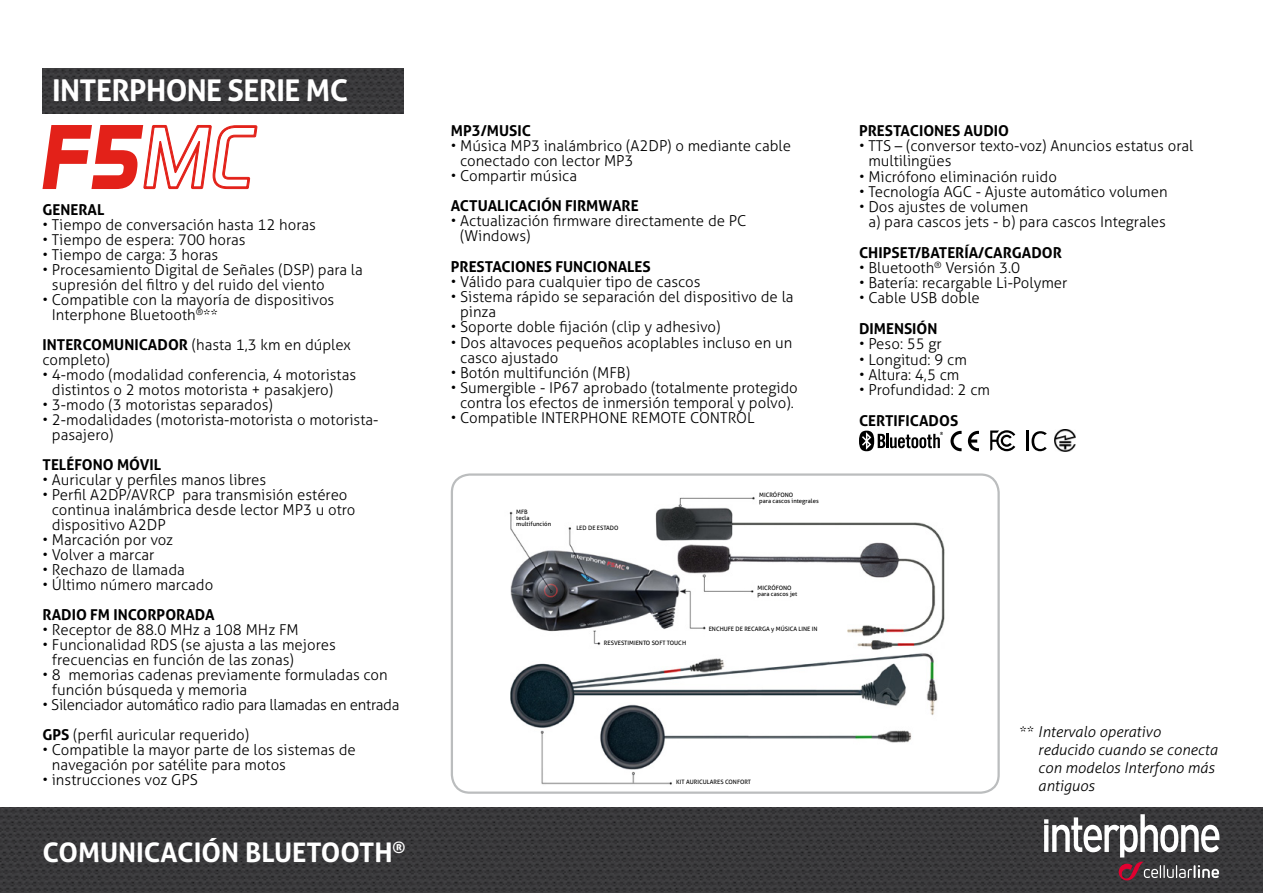
<style>
.page{position:relative;width:1263px;height:893px;background:#fff}
.page>*{position:absolute;margin:0;border:0;box-sizing:border-box;transform-origin:0 0}
.t1{font:700 30px "Aller Typo";letter-spacing:-.02em;color:#fff}
.t2{font:700 27px "Aller Typo";color:#fff}
.t3{font:300 15px/15px "Aller Typo";color:#000}
.t4{font:700 15px "Aller Typo";color:#000}
.t5{font:300 15px/30px "Aller Typo";letter-spacing:-.02em;color:#000}
.t6{font:italic 300 15px/18px "Aller Typo";color:#000}
.t7{font:6px/6px "Aller Typo";color:#000}
.s1{font-weight:700}
.s2{font-style:normal}
</style>
<div class="page">
<img style="left:0;top:808px;width:1263px;height:85px">
<svg style="left:1044px;top:814px;width:175px;height:66px"></svg>
<img style="left:509px;top:496px;width:436px;height:289px">
<div style="left:451px;top:473px;width:549px;height:321px;border:2px solid #bbbdbe;border-radius:18px"></div>
<svg style="left:43px;top:113px;width:361px;height:77px"></svg>
<img style="left:43px;top:68px;width:361px;height:45px">
<svg style="left:859px;top:431px;width:84px;height:20px"></svg>
<svg style="left:950px;top:431px;width:11px;height:20px"></svg>
<svg style="left:968px;top:431px;width:11px;height:20px"></svg>
<svg style="left:990px;top:430px;width:25px;height:21px"></svg>
<hr style="left:1026px;top:431px;width:3px;height:20px;background:#000">
<svg style="left:1031px;top:431px;width:16px;height:20px"></svg>
<img style="left:1054px;top:430px;width:21px;height:21px">
<div style="left:757px;top:489px;width:64px;height:17px;background:#fff"></div>
<div style="left:755px;top:582px;width:63px;height:18px;background:#fff"></div>
<div style="left:706px;top:620px;width:122px;height:17px;background:#fff"></div>
<div style="left:602px;top:634px;width:101px;height:18px;background:#fff"></div>
<div style="left:674px;top:773px;width:110px;height:18px;background:#fff"></div>
<div style="left:574px;top:519px;width:77px;height:17px;background:#fff"></div>
<div style="left:514px;top:504px;width:50px;height:26px;background:#fff"></div>
<h1 class="t1" style="left:52px;top:72px;width:298px">INTERPHONE SERIE MC</h1>
<h1 class="t1" style="left:52px;top:72px;width:48px">xxx</h1>
<p class="t4" style="left:43px;top:200px;width:64px">GENERAL</p>
<p class="t3" style="left:43px;top:217px;width:275px">• Tiempo de conversación hasta 12 horas</p>
<p class="t3" style="left:43px;top:232px;width:205px">• Tiempo de espera: 700 horas</p>
<p class="t3" style="left:43px;top:247px;width:177px">• Tiempo de carga: 3 horas</p>
<p class="t3" style="left:52px;top:262px;width:312px;text-indent:-9px">• Procesamiento Digital de Señales (DSP) para la supresión del filtro y del ruido del viento</p>
<p class="t3" style="left:52px;top:292px;width:284px;text-indent:-9px">• Compatible con la mayoría de dispositivos<br>Interphone Bluetooth<sup>®</sup>**</p>
<p class="t3" style="left:43px;top:337px;width:310px"><span class="s1">INTERCOMUNICADOR</span> (hasta 1,3 km en dúplex completo)</p>
<p class="t3" style="left:52px;top:367px;width:306px;text-indent:-9px">• 4-modo (modalidad conferencia, 4 motoristas distintos o 2 motos motorista + pasakjero)</p>
<p class="t3" style="left:43px;top:397px;width:232px">• 3-modo (3 motoristas separados)</p>
<p class="t3" style="left:52px;top:412px;width:328px;text-indent:-9px">• 2-modalidades (motorista-motorista o motorista&shy;pasajero)</p>
<p class="t4" style="left:43px;top:455px;width:120px">TELÉFONO MÓVIL</p>
<p class="t3" style="left:43px;top:472px;width:225px">• Auricular y perfiles manos libres</p>
<p class="t3" style="left:52px;top:487px;width:305px;text-indent:-9px">• Perfil A2DP/AVRCP para transmisión estéreo continua inalámbrica desde lector MP3 u otro dispositivo A2DP</p>
<p class="t3" style="left:43px;top:532px;width:132px">• Marcación por voz</p>
<p class="t3" style="left:43px;top:547px;width:113px">• Volver a marcar</p>
<p class="t3" style="left:43px;top:562px;width:144px">• Rechazo de llamada</p>
<p class="t3" style="left:43px;top:577px;width:172px">• Último número marcado</p>
<p class="t4" style="left:43px;top:605px;width:174px">RADIO FM INCORPORADA</p>
<p class="t3" style="left:43px;top:622px;width:258px">• Receptor de 88.0 MHz a 108 MHz FM</p>
<p class="t3" style="left:52px;top:637px;width:285px;text-indent:-9px">• Funcionalidad RDS (se ajusta a las mejores frecuencias en función de las zonas)</p>
<p class="t3" style="left:52px;top:667px;width:337px;text-indent:-9px">• 8 memorias cadenas previamente formuladas con función búsqueda y memoria</p>
<p class="t5" style="left:43px;top:690px;width:358px">• Silenciador automático radio para llamadas en entrada<br><span class="s1">GPS</span> (perfil auricular requerido)</p>
<p class="t3" style="left:52px;top:742px;width:305px;text-indent:-9px">• Compatible la mayor parte de los sistemas de navegación por satélite para motos</p>
<p class="t3" style="left:43px;top:772px;width:157px">• instrucciones voz GPS</p>
<h2 class="t2" style="left:43px;top:836px;width:364px">COMUNICACIÓN BLUETOOTH<sup>®</sup></h2>
<p class="t4" style="left:451px;top:121px;width:82px">MP3/MUSIC</p>
<p class="t3" style="left:460px;top:138px;width:332px;text-indent:-9px">• Música MP3 inalámbrico (A2DP) o mediante cable conectado con lector MP3</p>
<p class="t3" style="left:451px;top:168px;width:128px">• Compartir música</p>
<p class="t4" style="left:451px;top:196px;width:189px">ACTUALICACIÓN FIRMWARE</p>
<p class="t3" style="left:460px;top:213px;width:288px;text-indent:-9px">• Actualización firmware directamente de PC (Windows)</p>
<p class="t4" style="left:451px;top:257px;width:202px">PRESTACIONES FUNCIONALES</p>
<p class="t3" style="left:451px;top:274px;width:251px">• Válido para cualquier tipo de cascos</p>
<p class="t3" style="left:460px;top:289px;width:335px;text-indent:-9px">• Sistema rápido se separación del dispositivo de la pinza</p>
<p class="t3" style="left:451px;top:320px;width:271px">• Soporte doble fijación (clip y adhesivo)</p>
<p class="t3" style="left:460px;top:335px;width:334px;text-indent:-9px">• Dos altavoces pequeños acoplables incluso en un casco ajustado</p>
<p class="t3" style="left:451px;top:365px;width:181px">• Botón multifunción (MFB)</p>
<p class="t3" style="left:451px;top:380px;width:349px;text-align:center">• Sumergible - IP67 aprobado (totalmente protegido contra los efectos de inmersión temporal y polvo).</p>
<p class="t3" style="left:451px;top:411px;width:305px">• Compatible INTERPHONE REMOTE CONTROL</p>
<p class="t7" style="left:516px;top:508px;width:36px">MF B<br>tecla multifunción</p>
<p class="t7" style="left:576px;top:525px;width:5px">LED</p>
<p class="t7" style="left:588px;top:525px;width:14px">DE ESTADO</p>
<p class="t7" style="left:604px;top:640px;width:18px">RESVESTIMIENTO</p>
<p class="t7" style="left:652px;top:640px;width:5px">SOFT</p>
<p class="t7" style="left:667px;top:640px;width:5px">TOUCH</p>
<p class="t7" style="left:759px;top:492px;width:61px;text-indent:14px">ÓFONO<br>para cascos integrales</p>
<p class="t7" style="left:759px;top:492px;width:5px">MICR</p>
<p class="t7" style="left:758px;top:585px;width:41px;text-indent:14px">ÓFONO<br>para cascos jet</p>
<p class="t7" style="left:758px;top:585px;width:5px">MICR</p>
<p class="t7" style="left:709px;top:626px;width:5px">ENCHUFE</p>
<p class="t7" style="left:735px;top:626px;width:14px">DE RECAR</p>
<p class="t7" style="left:762px;top:626px;width:27px">GA y MÚSICA</p>
<p class="t7" style="left:798px;top:626px;width:4px">LINE</p>
<p class="t7" style="left:812px;top:626px;width:4px">IN</p>
<p class="t7" style="left:676px;top:779px;width:15px">KIT AURICULARES</p>
<p class="t7" style="left:725px;top:779px;width:5px">CONFORT</p>
<p class="t4" style="left:859px;top:121px;width:152px">PRESTACIONES AUDIO</p>
<p class="t3" style="left:868px;top:138px;width:326px;text-indent:-9px">• TTS – (conversor texto-voz) Anuncios estatus oral multilingües</p>
<p class="t3" style="left:859px;top:169px;width:199px">• Micrófono eliminación ruido</p>
<p class="t3" style="left:859px;top:184px;width:310px">• Tecnología AGC - Ajuste automático volumen</p>
<p class="t3" style="left:868px;top:199px;width:299px;text-indent:-9px">• Dos ajustes de volumen<br>a) para cascos jets - b) para cascos Integrales</p>
<p class="t4" style="left:859px;top:243px;width:204px">CHIPSET/BATERÍA/CARGADOR</p>
<p class="t3" style="left:859px;top:260px;width:163px">• Bluetooth<sup>®</sup> Versión 3.0</p>
<p class="t3" style="left:859px;top:275px;width:210px">• Batería: recargable Li-Polymer</p>
<p class="t3" style="left:859px;top:291px;width:122px">• Cable USB doble</p>
<p class="t4" style="left:859px;top:320px;width:80px">DIMENSIÓN</p>
<p class="t3" style="left:859px;top:337px;width:84px">• Peso: 55 gr</p>
<p class="t3" style="left:859px;top:352px;width:109px">• Longitud: 9 cm</p>
<p class="t3" style="left:859px;top:367px;width:102px">• Altura: 4,5 cm</p>
<p class="t3" style="left:859px;top:382px;width:133px">• Profundidad: 2 cm</p>
<p class="t4" style="left:859px;top:411px;width:101px">CERTIFICADOS</p>
<p class="t6" style="left:1038px;top:723px;width:181px;text-indent:-18px"><span class="s2">**</span> Intervalo operativo reducido cuando se conecta con modelos Interfono más antiguos</p>
</div>
